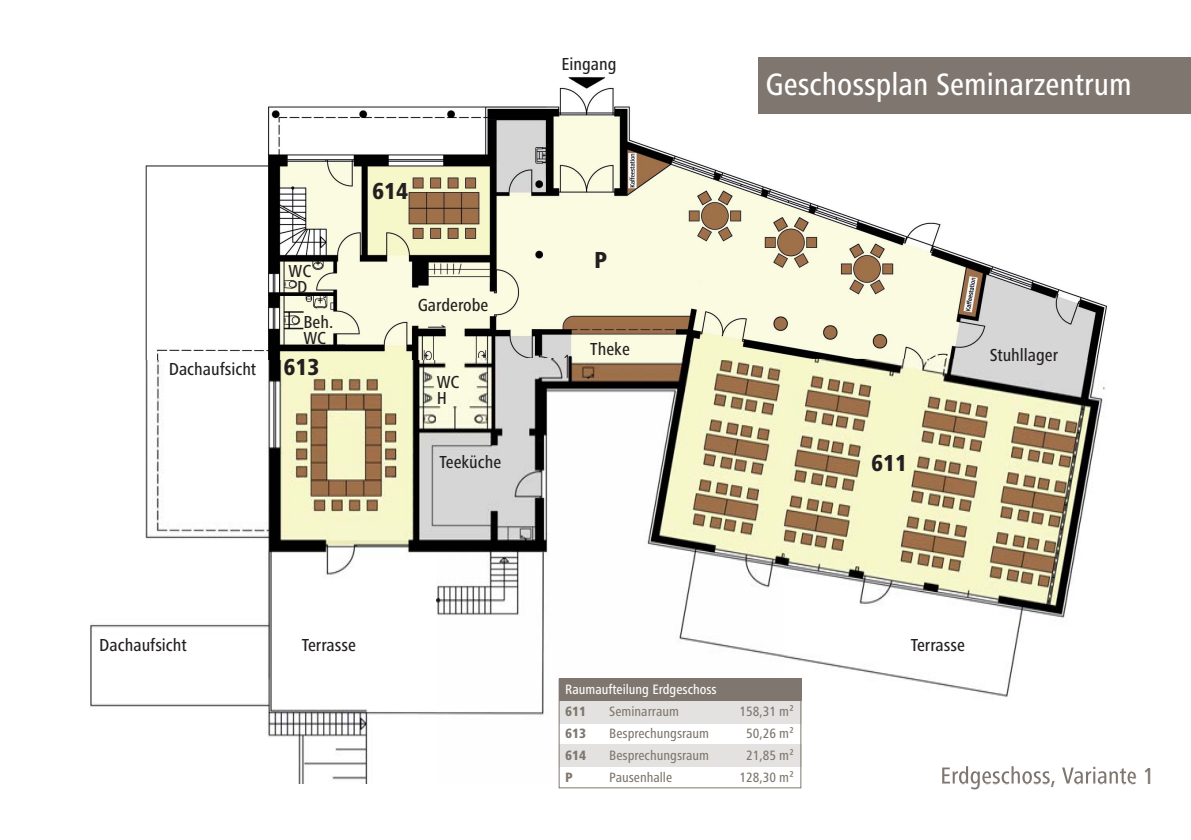
<style>
.page{position:relative;width:1191px;height:840px;background:#fff}
.page>*{position:absolute;margin:0;border:0;box-sizing:border-box;transform-origin:0 0}
.t1{font:500 condensed 32px "Frutiger Next Pro";color:#fff}
.t2{font:800 condensed 24px "Frutiger Next Pro";color:#231f20}
.t3{font:500 condensed 18px/16px "Frutiger Next Pro";color:#231f20}
.t4{font:500 condensed 14px "Frutiger Next Pro";color:#7f776f}
.t5{font:500 condensed 14px "Frutiger Next Pro";color:#fff}
.t6{font:800 condensed 14px "Frutiger Next Pro";color:#7f776f}
</style>
<div class="page">
<img style="left:90px;top:76px;width:1041px;height:706px">
<img style="left:942px;top:765px;width:189px;height:17px">
<div style="left:558px;top:719px;width:243px;height:68px;background:#fff"></div>
<div style="left:558px;top:700px;width:243px;height:23px;background:#e4e2e0"></div>
<div style="left:558px;top:677px;width:243px;height:23px;background:#7f776f"></div>
<div style="left:558px;top:743px;width:243px;height:23px;background:#e4e2e0"></div>
<div style="left:558px;top:678px;width:243px;height:109px;border:1px solid #7f776f"></div>
<div style="left:759px;top:57px;width:432px;height:56px;background:#7f776f"></div>
<p class="t3" style="left:169px;top:360px;width:89px">Dachaufsicht</p>
<p class="t3" style="left:288px;top:262px;width:24px;text-align:center">WC<br>D</p>
<p class="t3" style="left:303px;top:313px;width:31px">Beh.<br>WC</p>
<h2 class="t2" style="left:283px;top:352px;width:38px">613</h2>
<h2 class="t2" style="left:372px;top:177px;width:38px">614</h2>
<p class="t3" style="left:418px;top:297px;width:72px">Garderobe</p>
<p class="t3" style="left:437px;top:374px;width:24px">WC<br>H</p>
<p class="t3" style="left:439px;top:454px;width:63px">Teeküche</p>
<p class="t3" style="left:561px;top:56px;width:57px">Eingang</p>
<h2 class="t2" style="left:594px;top:246px;width:14px">P</h2>
<p class="t3" style="left:590px;top:340px;width:41px">Theke</p>
<h1 class="t1" style="left:765px;top:66px;width:368px">Geschossplan Seminarzentrum</h1>
<h2 class="t2" style="left:871px;top:448px;width:38px">611</h2>
<p class="t3" style="left:989px;top:347px;width:70px">Stuhllager</p>
<p class="t3" style="left:99px;top:636px;width:89px">Dachaufsicht</p>
<p class="t3" style="left:302px;top:636px;width:56px">Terrasse</p>
<p class="t3" style="left:910px;top:636px;width:56px">Terrasse</p>
<p class="t5" style="left:565px;top:680px;width:153px">Raumaufteilung Erdgeschoss</p>
<p class="t6" style="left:565px;top:703px;width:23px">611</p>
<p class="t4" style="left:609px;top:703px;width:71px">Seminarraum</p>
<p class="t4" style="left:739px;top:703px;width:56px">158,31 m²</p>
<p class="t6" style="left:565px;top:725px;width:23px">613</p>
<p class="t4" style="left:609px;top:725px;width:101px">Besprechungsraum</p>
<p class="t4" style="left:746px;top:725px;width:50px">50,26 m²</p>
<p class="t6" style="left:565px;top:747px;width:23px">614</p>
<p class="t4" style="left:609px;top:747px;width:101px">Besprechungsraum</p>
<p class="t4" style="left:746px;top:747px;width:50px">21,85 m²</p>
<p class="t6" style="left:565px;top:769px;width:9px">P</p>
<p class="t4" style="left:609px;top:769px;width:64px">Pausenhalle</p>
<p class="t4" style="left:739px;top:769px;width:56px">128,30 m²</p>
</div>
